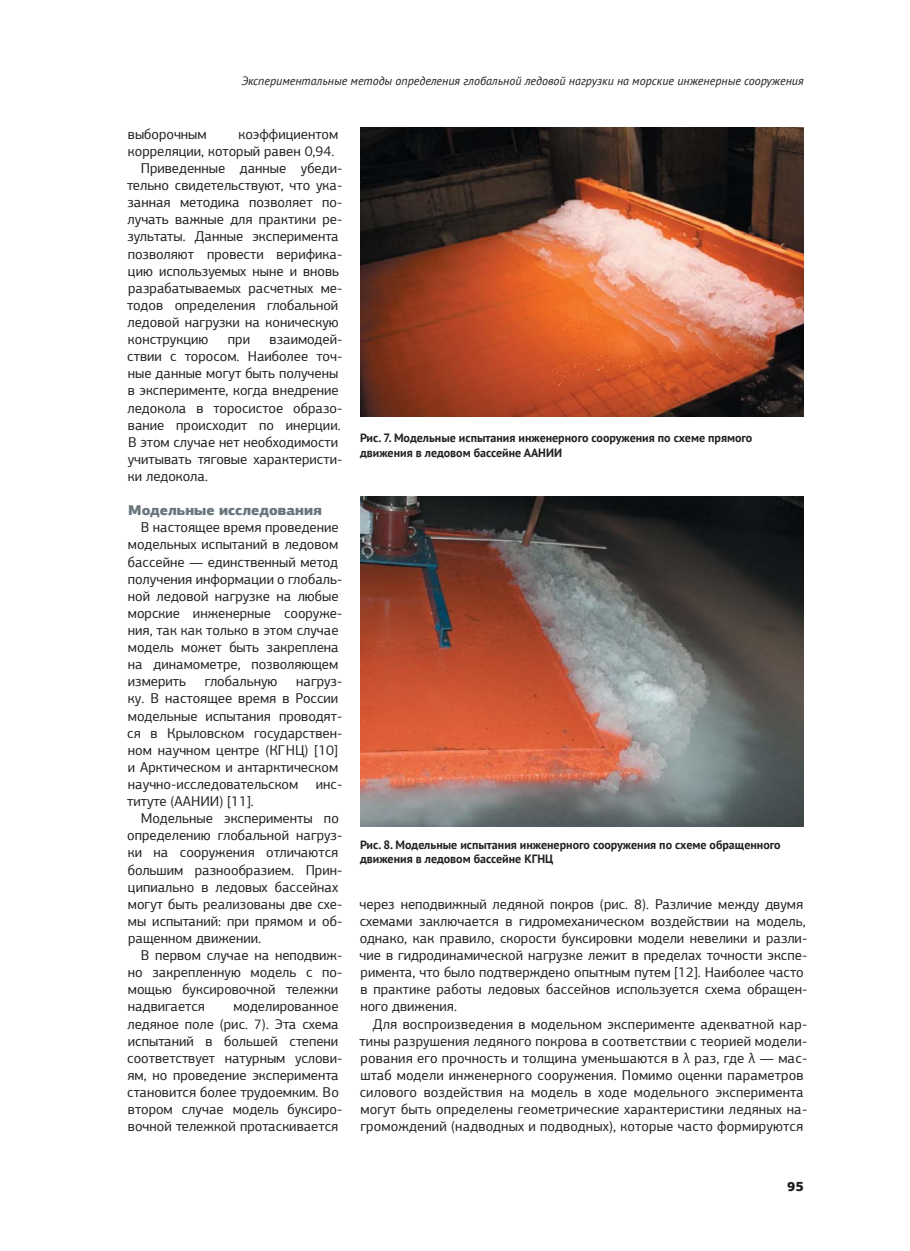
<style>
.page{position:relative;width:910px;height:1251px;background:#fff}
.page>*{position:absolute;margin:0;border:0;box-sizing:border-box;transform-origin:0 0}
.t1{font:14.25px/17.1px "PF Agora Sans Pro";color:#231f20}
.t2{font:900 14.25px "PF Agora Sans Pro";color:#6a757c}
.t3{font:900 13.5px "PF Agora Sans Pro";color:#231f20}
.t4{font:700 12px/14.4px "PT Sans";color:#231f20}
.t5{font:italic 12px "PT Sans";color:#231f20}
</style>
<div class="page">
<img style="left:360px;top:128px;width:444px;height:289px">
<img style="left:360px;top:497px;width:444px;height:329px">
<p class="t5" style="left:241px;top:73px;width:564px">Экспериментальные методы определения глобальной ледовой нагрузки на морские инженерные сооружения</p>
<p class="t1" style="left:128px;top:127px;width:80px">выборочным</p>
<p class="t1" style="left:239px;top:127px;width:101px">коэффициентом</p>
<p class="t1" style="left:128px;top:144px;width:208px">корреляции, который равен 0,94.</p>
<p class="t1" style="left:141px;top:161px;width:203px">Приведенные данные убеди-</p>
<p class="t1" style="left:127px;top:178px;width:217px">тельно свидетельствуют, что ука-</p>
<p class="t1" style="left:127px;top:195px;width:216px">занная методика позволяет по-</p>
<p class="t1" style="left:128px;top:212px;width:216px">лучать важные для практики ре-</p>
<p class="t1" style="left:127px;top:229px;width:213px">зультаты. Данные эксперимента</p>
<p class="t1" style="left:128px;top:246px;width:216px">позволяют провести верифика-</p>
<p class="t1" style="left:128px;top:263px;width:213px">цию используемых ныне и вновь</p>
<p class="t1" style="left:128px;top:280px;width:216px">разрабатываемых расчетных ме-</p>
<p class="t1" style="left:127px;top:298px;width:213px">тодов определения глобальной</p>
<p class="t1" style="left:128px;top:315px;width:213px">ледовой нагрузки на коническую</p>
<p class="t1" style="left:128px;top:332px;width:82px">конструкцию</p>
<p class="t1" style="left:228px;top:332px;width:24px">при</p>
<p class="t1" style="left:127px;top:332px;width:217px;text-indent:142px">взаимодей&shy;ствии с торосом. Наиболее точ&shy;ные данные могут быть получены в эксперименте, когда внедрение ледокола в торосистое образо&shy;вание происходит по инерции.<br>В этом случае нет необходимости учитывать тяговые характеристи&shy;ки ледокола.</p>
<p class="t2" style="left:128px;top:504px;width:195px">Модельные исследования</p>
<p class="t1" style="left:128px;top:520px;width:216px;text-indent:13px">В настоящее время проведение модельных испытаний в ледовом бассейне — единственный метод получения информации о глобаль&shy;ной ледовой нагрузке на любые морские инженерные сооруже&shy;ния, так как только в этом случае модель может быть закреплена на динамометре, позволяющем измерить</p>
<p class="t1" style="left:205px;top:674px;width:74px">глобальную</p>
<p class="t1" style="left:127px;top:674px;width:217px;text-indent:169px">нагруз&shy;ку. В настоящее время в России модельные испытания проводят&shy;ся в Крыловском государствен&shy;ном научном центре (КГНЦ) [10] и Арктическом и антарктическом научно-исследовательском инс&shy;титуте (ААНИИ) [11].</p>
<p class="t1" style="left:127px;top:811px;width:217px;text-indent:14px">Модельные эксперименты по определению глобальной нагруз&shy;ки на сооружения отличаются большим разнообразием. Прин&shy;ципиально в ледовых бассейнах могут быть реализованы две схе&shy;мы испытаний: при прямом и об&shy;ращенном движении.</p>
<p class="t1" style="left:128px;top:947px;width:216px;text-indent:13px">В первом случае на неподвиж&shy;но закрепленную модель с по&shy;мощью буксировочной тележки надвигается</p>
<p class="t1" style="left:127px;top:999px;width:217px;text-indent:106px">моделированное ледяное поле (рис. 7). Эта схема испытаний в большей степени соответствует натурным услови&shy;ям, но проведение эксперимента становится более трудоемким. Во втором случае модель буксиро&shy;вочной тележкой протаскивается</p>
<p class="t4" style="left:360px;top:430px;width:394px">Рис. 7. Модельные испытания инженерного сооружения по схеме прямого движения в ледовом бассейне ААНИИ</p>
<p class="t4" style="left:360px;top:836px;width:422px">Рис. 8. Модельные испытания инженерного сооружения по схеме обращенного движения в ледовом бассейне КГНЦ</p>
<p class="t1" style="left:360px;top:896px;width:449px">через неподвижный ледяной покров (рис. 8). Различие между двумя схемами заключается в гидромеханическом воздействии на модель, однако, как правило, скорости буксировки модели невелики и разли&shy;чие в гидродинамической нагрузке лежит в пределах точности экспе&shy;римента, что было подтверждено опытным путем [12]. Наиболее часто в практике работы ледовых бассейнов используется схема обращен&shy;ного движения.</p>
<p class="t1" style="left:360px;top:1016px;width:449px;text-indent:13px">Для воспроизведения в модельном эксперименте адекватной кар&shy;тины разрушения ледяного покрова в соответствии с теорией модели&shy;рования его прочность и толщина уменьшаются в λ раз, где λ — мас&shy;штаб модели инженерного сооружения. Помимо оценки параметров силового воздействия на модель в ходе модельного эксперимента могут быть определены геометрические характеристики ледяных на&shy;громождений (надводных и подводных), которые часто формируются</p>
<p class="t3" style="left:787px;top:1180px;width:18px">95</p>
</div>
